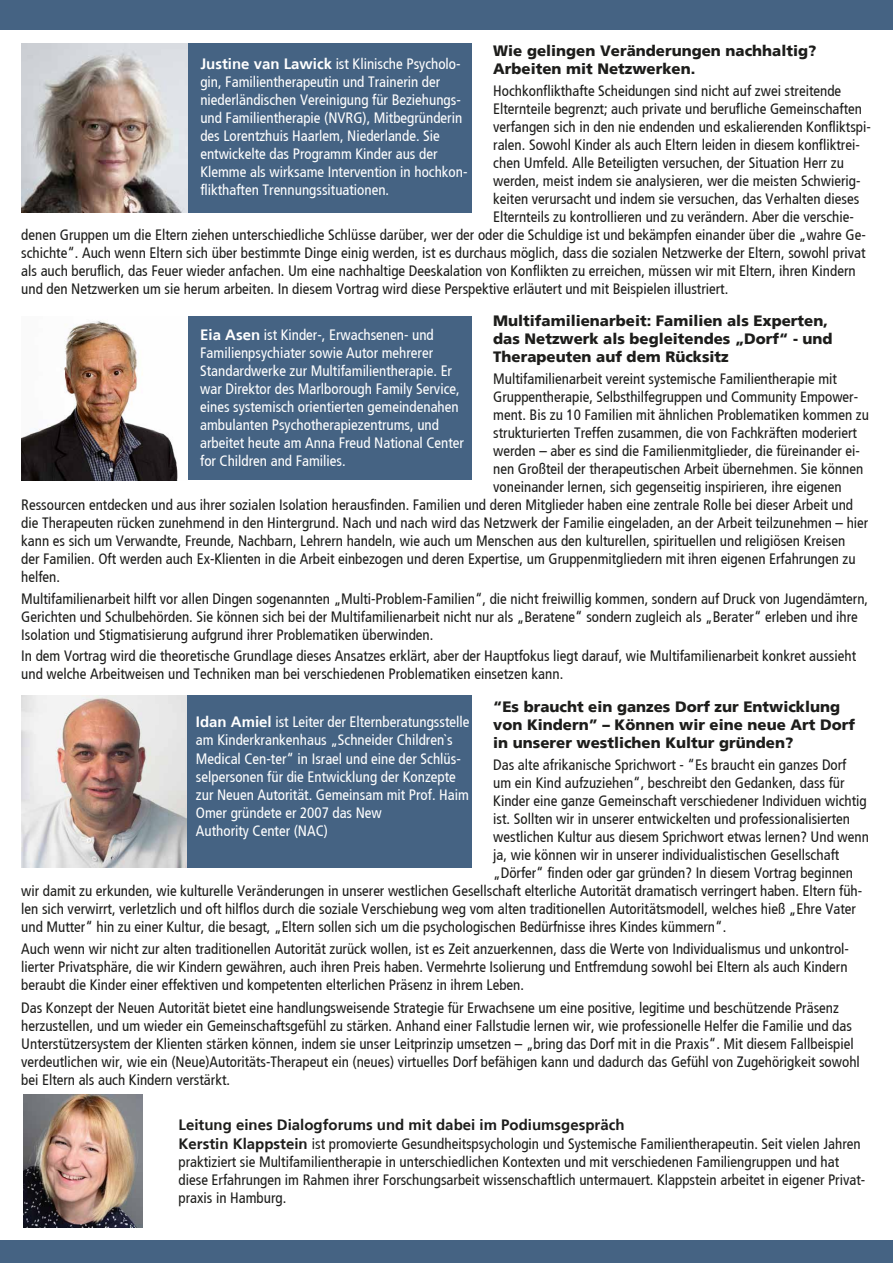
<style>
.page{position:relative;width:893px;height:1263px;background:#fff}
.page>*{position:absolute;margin:0;border:0;box-sizing:border-box;transform-origin:0 0}
.t1{font:condensed 15px/18px "Frutiger";color:#1d1d1b}
.t2{font:condensed 15px/18px "Frutiger";color:#fff}
.t3{font:900 15px/18px "Frutiger";color:#1d1d1b}
.s1{font-weight:700;font-stretch:normal}
</style>
<div class="page">
<div style="left:21px;top:44px;width:451px;height:169px;background:#456383"></div>
<img style="left:21px;top:44px;width:167px;height:169px">
<div style="left:21px;top:696px;width:451px;height:172px;background:#456383"></div>
<img style="left:21px;top:696px;width:166px;height:171px">
<img style="left:24px;top:1095px;width:119px;height:133px">
<div style="left:21px;top:316px;width:451px;height:164px;background:#456383"></div>
<img style="left:21px;top:316px;width:166px;height:164px">
<div style="left:0;top:0;width:893px;height:29px;background:#456383"></div>
<div style="left:0;top:1241px;width:893px;height:22px;background:#456383"></div>
<p class="t3" style="left:493px;top:41px;width:325px">Wie gelingen Veränderungen nachhaltig?<br>Arbeiten mit Netzwerken.</p>
<p class="t1" style="left:493px;top:82px;width:349px">Hochkonflikthafte Scheidungen sind nicht auf zwei streitende</p>
<p class="t1" style="left:493px;top:100px;width:370px">Elternteile begrenzt; auch private und berufliche Gemeinschaften</p>
<p class="t1" style="left:493px;top:118px;width:379px">verfangen sich in den nie endenden und eskalierenden Konfliktspi-</p>
<p class="t1" style="left:493px;top:136px;width:368px">ralen. Sowohl Kinder als auch Eltern leiden in diesem konfliktrei-</p>
<p class="t1" style="left:493px;top:154px;width:352px">chen Umfeld. Alle Beteiligten versuchen, der Situation Herr zu</p>
<p class="t1" style="left:493px;top:172px;width:369px">werden, meist indem sie analysieren, wer die meisten Schwierig-</p>
<p class="t1" style="left:493px;top:190px;width:367px">keiten verursacht und indem sie versuchen, das Verhalten dieses</p>
<p class="t1" style="left:493px;top:208px;width:362px">Elternteils zu kontrollieren und zu verändern. Aber die verschie-</p>
<p class="t1" style="left:21px;top:226px;width:846px">denen Gruppen um die Eltern ziehen unterschiedliche Schlüsse darüber, wer der oder die Schuldige ist und bekämpfen einander über die „wahre Ge-</p>
<p class="t1" style="left:21px;top:244px;width:846px">schichte“. Auch wenn Eltern sich über bestimmte Dinge einig werden, ist es durchaus möglich, dass die sozialen Netzwerke der Eltern, sowohl privat</p>
<p class="t1" style="left:21px;top:262px;width:836px">als auch beruflich, das Feuer wieder anfachen. Um eine nachhaltige Deeskalation von Konflikten zu erreichen, müssen wir mit Eltern, ihren Kindern</p>
<p class="t1" style="left:21px;top:280px;width:709px">und den Netzwerken um sie herum arbeiten. In diesem Vortrag wird diese Perspektive erläutert und mit Beispielen illustriert.</p>
<p class="t2" style="left:200px;top:55px;width:269px"><span class="s1">Justine van Lawick</span> ist Klinische Psycholo&shy;gin, Familientherapeutin und Trainerin der niederländischen Vereinigung für Beziehungs&shy;und Familientherapie (NVRG), Mitbegründerin des Lorentzhuis Haarlem, Niederlande. Sie entwickelte das Programm Kinder aus der Klemme als wirksame Intervention in hochkon&shy;flikthaften Trennungssituationen.</p>
<p class="t3" style="left:493px;top:311px;width:341px">Multifamilienarbeit: Familien als Experten, das Netzwerk als begleitendes „Dorf“ - und<br>Therapeuten auf dem Rücksitz</p>
<p class="t1" style="left:493px;top:370px;width:345px">Multifamilienarbeit vereint systemische Familientherapie mit</p>
<p class="t1" style="left:493px;top:388px;width:366px">Gruppentherapie, Selbsthilfegruppen und Community Empower-</p>
<p class="t1" style="left:493px;top:406px;width:377px">ment. Bis zu 10 Familien mit ähnlichen Problematiken kommen zu</p>
<p class="t1" style="left:493px;top:424px;width:365px">strukturierten Treffen zusammen, die von Fachkräften moderiert</p>
<p class="t1" style="left:493px;top:442px;width:368px">werden – aber es sind die Familienmitglieder, die füreinander ei-</p>
<p class="t1" style="left:493px;top:460px;width:372px">nen Großteil der therapeutischen Arbeit übernehmen. Sie können</p>
<p class="t1" style="left:493px;top:478px;width:350px">voneinander lernen, sich gegenseitig inspirieren, ihre eigenen</p>
<p class="t1" style="left:21px;top:496px;width:833px">Ressourcen entdecken und aus ihrer sozialen Isolation herausfinden. Familien und deren Mitglieder haben eine zentrale Rolle bei dieser Arbeit und</p>
<p class="t1" style="left:21px;top:514px;width:849px">die Therapeuten rücken zunehmend in den Hintergrund. Nach und nach wird das Netzwerk der Familie eingeladen, an der Arbeit teilzunehmen – hier</p>
<p class="t1" style="left:21px;top:532px;width:826px">kann es sich um Verwandte, Freunde, Nachbarn, Lehrern handeln, wie auch um Menschen aus den kulturellen, spirituellen und religiösen Kreisen</p>
<p class="t1" style="left:21px;top:550px;width:836px">der Familien. Oft werden auch Ex-Klienten in die Arbeit einbezogen und deren Expertise, um Gruppenmitgliedern mit ihren eigenen Erfahrungen zu</p>
<p class="t1" style="left:21px;top:568px;width:40px">helfen.</p>
<p class="t1" style="left:21px;top:590px;width:848px">Multifamilienarbeit hilft vor allen Dingen sogenannten „Multi-Problem-Familien“, die nicht freiwillig kommen, sondern auf Druck von Jugendämtern,<br>Gerichten und Schulbehörden. Sie können sich bei der Multifamilienarbeit nicht nur als „Beratene“ sondern zugleich als „Berater“ erleben und ihre<br>Isolation und Stigmatisierung aufgrund ihrer Problematiken überwinden.</p>
<p class="t1" style="left:21px;top:647px;width:836px">In dem Vortrag wird die theoretische Grundlage dieses Ansatzes erklärt, aber der Hauptfokus liegt darauf, wie Multifamilienarbeit konkret aussieht und welche Arbeitweisen und Techniken man bei verschiedenen Problematiken einsetzen kann.</p>
<p class="t2" style="left:200px;top:326px;width:265px"><span class="s1">Eia Asen</span> ist Kinder-, Erwachsenen- und Familienpsychiater sowie Autor mehrerer Standardwerke zur Multifamilientherapie. Er war Direktor des Marlborough Family Service, eines systemisch orientierten gemeindenahen ambulanten Psychotherapiezentrums, und arbeitet heute am Anna Freud National Center for Children and Families.</p>
<p class="t3" style="left:493px;top:697px;width:363px">“Es braucht ein ganzes Dorf zur Entwicklung von Kindern” – Können wir eine neue Art Dorf in unserer westlichen Kultur gründen?</p>
<p class="t1" style="left:493px;top:756px;width:355px">Das alte afrikanische Sprichwort - “Es braucht ein ganzes Dorf</p>
<p class="t1" style="left:493px;top:774px;width:353px">um ein Kind aufzuziehen“, beschreibt den Gedanken, dass für</p>
<p class="t1" style="left:493px;top:792px;width:375px">Kinder eine ganze Gemeinschaft verschiedener Individuen wichtig</p>
<p class="t1" style="left:493px;top:810px;width:358px">ist. Sollten wir in unserer entwickelten und professionalisierten</p>
<p class="t1" style="left:493px;top:828px;width:377px">westlichen Kultur aus diesem Sprichwort etwas lernen? Und wenn</p>
<p class="t1" style="left:493px;top:846px;width:347px">ja, wie können wir in unserer individualistischen Gesellschaft</p>
<p class="t1" style="left:493px;top:864px;width:361px">„Dörfer“ finden oder gar gründen? In diesem Vortrag beginnen</p>
<p class="t1" style="left:21px;top:882px;width:842px">wir damit zu erkunden, wie kulturelle Veränderungen in unserer westlichen Gesellschaft elterliche Autorität dramatisch verringert haben. Eltern füh-</p>
<p class="t1" style="left:21px;top:900px;width:836px">len sich verwirrt, verletzlich und oft hilflos durch die soziale Verschiebung weg vom alten traditionellen Autoritätsmodell, welches hieß „Ehre Vater</p>
<p class="t1" style="left:21px;top:918px;width:706px">und Mutter“ hin zu einer Kultur, die besagt, „Eltern sollen sich um die psychologischen Bedürfnisse ihres Kindes kümmern“.</p>
<p class="t1" style="left:21px;top:940px;width:829px;text-align:justify">Auch wenn wir nicht zur alten traditionellen Autorität zurück wollen, ist es Zeit anzuerkennen, dass die Werte von Individualismus und unkontrol&shy;lierter Privatsphäre, die wir Kindern gewähren, auch ihren Preis haben. Vermehrte Isolierung und Entfremdung sowohl bei Eltern als auch Kindern beraubt die Kinder einer effektiven und kompetenten elterlichen Präsenz in ihrem Leben.</p>
<p class="t1" style="left:21px;top:999px;width:840px">Das Konzept der Neuen Autorität bietet eine handlungsweisende Strategie für Erwachsene um eine positive, legitime und beschützende Präsenz herzustellen, und um wieder ein Gemeinschaftsgefühl zu stärken. Anhand einer Fallstudie lernen wir, wie professionelle Helfer die Familie und das Unterstützersystem der Klienten stärken können, indem sie unser Leitprinzip umsetzen – „bring das Dorf mit in die Praxis“. Mit diesem Fallbeispiel verdeutlichen wir, wie ein (Neue)Autoritäts-Therapeut ein (neues) virtuelles Dorf befähigen kann und dadurch das Gefühl von Zugehörigkeit sowohl bei Eltern als auch Kindern verstärkt.</p>
<p class="t2" style="left:196px;top:713px;width:275px"><span class="s1">Idan Amiel</span> ist Leiter der Elternberatungsstelle am Kinderkrankenhaus „Schneider Children`s Medical Cen-ter“ in Israel und eine der Schlüs&shy;selpersonen für die Entwicklung der Konzepte zur Neuen Autorität. Gemeinsam mit Prof. Haim Omer gründete er 2007 das New<br>Authority Center (NAC)</p>
<p class="t1" style="left:179px;top:1115px;width:684px;line-height:19.5px"><span class="s1">Leitung eines Dialogforums und mit dabei im Podiumsgespräch<br>Kerstin Klappstein</span> ist promovierte Gesundheitspsychologin und Systemische Familientherapeutin. Seit vielen Jahren</p>
<p class="t1" style="left:179px;top:1153px;width:688px">praktiziert sie Multifamilientherapie in unterschiedlichen Kontexten und mit verschiedenen Familiengruppen und hat diese Erfahrungen im Rahmen ihrer Forschungsarbeit wissenschaftlich untermauert. Klappstein arbeitet in eigener Privat&shy;praxis in Hamburg.</p>
</div>
